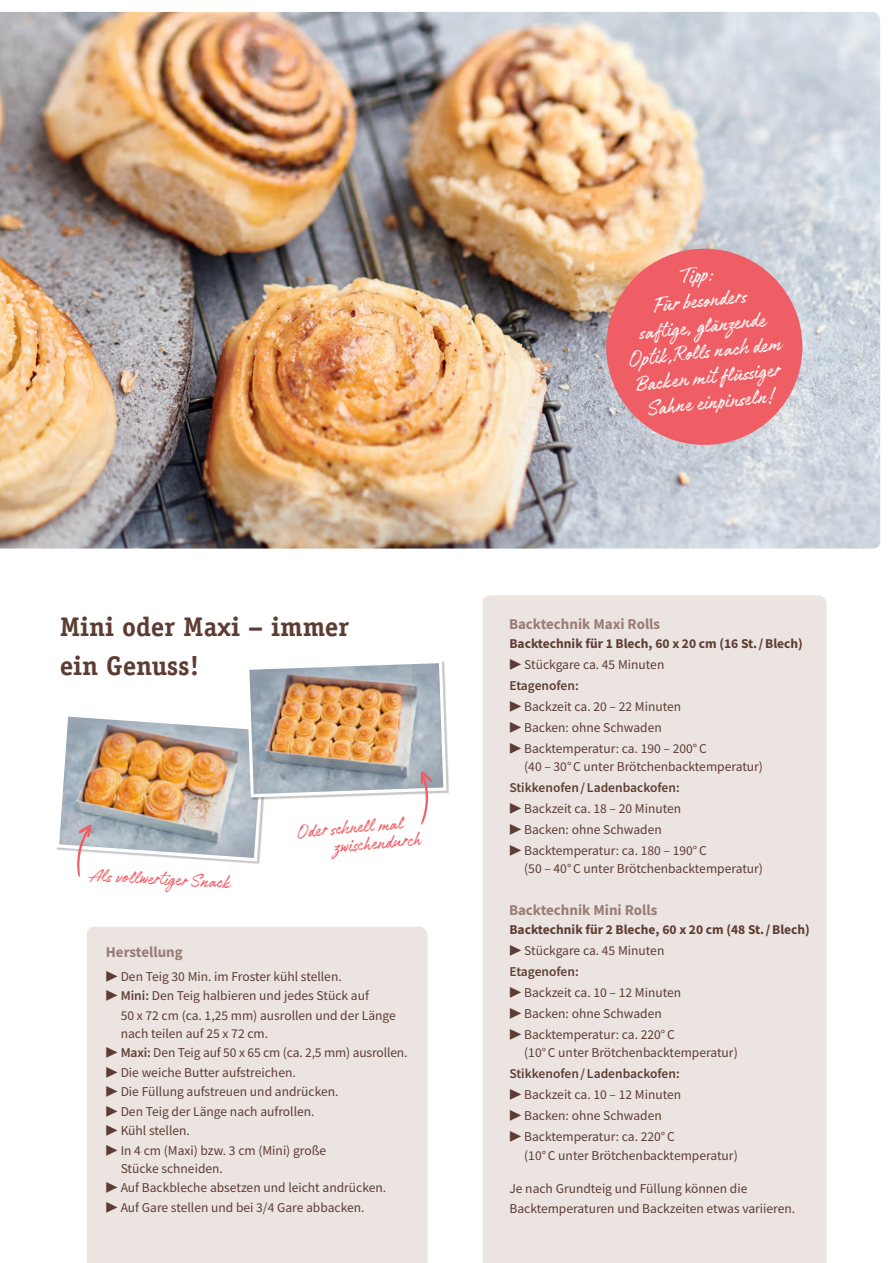
<style>
.page{position:relative;width:893px;height:1263px;background:#fff}
.page>*{position:absolute;margin:0;border:0;box-sizing:border-box;transform-origin:0 0}
.t1{font:700 27px/39px "Officina Serif LT";color:#5d3d33}
.t2{font:24px/25.5px "Authenia";color:#fff;text-align:center}
.t3{font:21px/18px "Authenia";color:#f05e65}
.t4{font:700 15px "Source Sans Pro";color:#987e74}
.t5{font:13.5px/19.5px "Source Sans Pro";color:#5d3d33}
.t6{font:700 13.5px "Source Sans Pro";color:#5d3d33}
.t7{font:600 13.5px "Source Sans Pro";color:#5d3d33}
.s1{font-weight:600}
</style>
<div class="page">
<img style="left:0;top:12px;width:880px;height:537px">
<div style="left:483px;top:595px;width:344px;height:668px;background:#ebe4e1"></div>
<div style="left:606px;top:249px;width:196px;height:196px;background:#f05e65;border-radius:50%"></div>
<div style="left:87px;top:927px;width:341px;height:336px;background:#ebe4e1"></div>
<img style="left:56px;top:661px;width:390px;height:216px">
<h1 class="t1" style="left:60px;top:607px;width:291px">Mini oder Maxi – immer ein Genuss!</h1>
<h3 class="t3" style="left:90px;top:868px;width:142px;rotate:3deg">Als vollwertiger Snack</h3>
<p class="t4" style="left:106px;top:941px;width:79px">Herstellung</p>
<h3 class="t3" style="left:331px;top:822px;width:89px;text-indent:-35px;rotate:-5deg">Oder schnell mal zwischendurch</h3>
<p class="t5" style="left:106px;top:966px;width:237px">▶ Den Teig 30 Min. im Froster kühl stellen.</p>
<p class="t5" style="left:106px;top:986px;width:265px">▶ <span class="s1">Mini:</span> Den Teig halbieren und jedes Stück auf</p>
<p class="t5" style="left:121px;top:1005px;width:277px">50 x 72 cm (ca. 1,25 mm) ausrollen und der Länge</p>
<p class="t5" style="left:106px;top:1023px;width:303px;text-indent:15px">nach teilen auf 25 x 72 cm.<br>▶ <span class="s1">Maxi:</span> Den Teig auf 50 x 65 cm (ca. 2,5 mm) ausrollen. ▶ Die weiche Butter aufstreichen.<br>▶ Die Füllung aufstreuen und andrücken.<br>▶ Den Teig der Länge nach aufrollen.<br>▶ Kühl stellen.<br>▶ In 4 cm (Maxi) bzw. 3 cm (Mini) große</p>
<p class="t5" style="left:106px;top:1158px;width:282px;text-indent:15px">Stücke schneiden.<br>▶ Auf Backbleche absetzen und leicht andrücken. ▶ Auf Gare stellen und bei 3/4 Gare abbacken.</p>
<h2 class="t2" style="left:620px;top:273px;width:155px;rotate:-6deg">Tipp:<br>Für besonders<br>saftige, glänzende<br>Optik,Rolls nach dem<br>Backen mit flüssiger<br>Sahne einpinseln!</h2>
<p class="t4" style="left:509px;top:614px;width:153px">Backtechnik Maxi Rolls</p>
<p class="t6" style="left:509px;top:634px;width:295px">Backtechnik für 1 Blech, 60 x 20 cm (16 St./Blech)</p>
<p class="t5" style="left:509px;top:654px;width:156px">▶ Stückgare ca. 45 Minuten</p>
<p class="t7" style="left:509px;top:676px;width:71px">Etagenofen:</p>
<p class="t5" style="left:509px;top:696px;width:199px;line-height:21px">▶ Backzeit ca. 20 – 22 Minuten<br>▶ Backen: ohne Schwaden<br>▶ Backtemperatur: ca. 190 – 200°C</p>
<p class="t5" style="left:524px;top:756px;width:240px">(40 – 30°C unter Brötchenbacktemperatur)</p>
<p class="t7" style="left:509px;top:778px;width:172px">Stikkenofen/Ladenbackofen:</p>
<p class="t5" style="left:509px;top:798px;width:199px;line-height:21px">▶ Backzeit ca. 18 – 20 Minuten<br>▶ Backen: ohne Schwaden<br>▶ Backtemperatur: ca. 180 – 190°C</p>
<p class="t5" style="left:524px;top:859px;width:240px">(50 – 40°C unter Brötchenbacktemperatur)</p>
<p class="t4" style="left:509px;top:899px;width:150px">Backtechnik Mini Rolls</p>
<p class="t6" style="left:509px;top:921px;width:302px">Backtechnik für 2 Bleche, 60 x 20 cm (48 St./Blech)</p>
<p class="t5" style="left:509px;top:941px;width:156px">▶ Stückgare ca. 45 Minuten</p>
<p class="t7" style="left:509px;top:963px;width:71px">Etagenofen:</p>
<p class="t5" style="left:509px;top:982px;width:173px;line-height:21px">▶ Backzeit ca. 10 – 12 Minuten ▶ Backen: ohne Schwaden<br>▶ Backtemperatur: ca. 220°C</p>
<p class="t5" style="left:524px;top:1043px;width:215px">(10°C unter Brötchenbacktemperatur)</p>
<p class="t7" style="left:509px;top:1065px;width:172px">Stikkenofen/Ladenbackofen:</p>
<p class="t5" style="left:509px;top:1084px;width:173px;line-height:21px">▶ Backzeit ca. 10 – 12 Minuten ▶ Backen: ohne Schwaden<br>▶ Backtemperatur: ca. 220°C</p>
<p class="t5" style="left:524px;top:1146px;width:215px">(10°C unter Brötchenbacktemperatur)</p>
<p class="t5" style="left:509px;top:1179px;width:287px">Je nach Grundteig und Füllung können die<br>Backtemperaturen und Backzeiten etwas variieren.</p>
</div>
